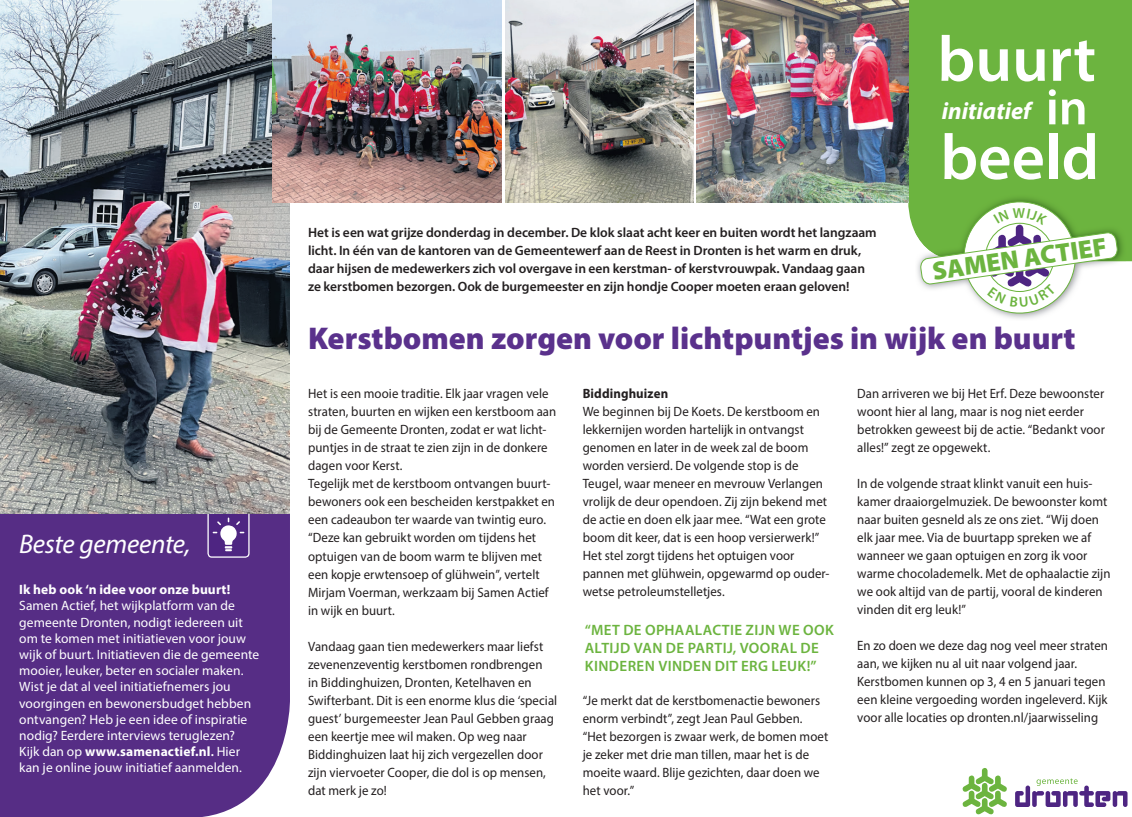
<style>
.page{position:relative;width:1132px;height:817px;background:#fff}
.page>*{position:absolute;margin:0;border:0;box-sizing:border-box;transform-origin:0 0}
.t1{font:600 64.65px/98.1px "Myriad Pro";color:#fff}
.t2{font:600 50.7px "Myriad Pro";color:#fff}
.t3{font:900 31.5px "Myriad Pro";color:#5a318c}
.t4{font:italic 27px "Myriad Pro";letter-spacing:-.01em;color:#fff}
.t5{font:900 25.95px "Myriad Pro";color:#6cb43f}
.t6{font:italic 700 24px "Myriad Pro";color:#fff}
.t7{font:600 15px/18px "Myriad Pro";letter-spacing:.025em;color:#6cb43f}
.t8{font:13.5px/18px "Myriad Pro";letter-spacing:.005em;color:#231f20;scale:.95 1}
.t9{font:13.5px/16.2px "Myriad Pro";letter-spacing:.005em;color:#fff}
.t10{font:600 13.5px/18px "Myriad Pro";letter-spacing:-.005em;color:#231f20}
.t11{font:700 13.5px "Myriad Pro";letter-spacing:.01em;color:#fff}
.t12{font:700 13.5px "Myriad Pro";letter-spacing:.01em;color:#231f20;scale:.95 1}
.s1{font-weight:700}
.s2{font-weight:600}
</style>
<div class="page">
<svg style="left:962px;top:768px;width:166px;height:47px"></svg>
<div style="left:0;top:513px;width:290px;height:303px;background:#562d85"></div>
<svg style="left:207px;top:513px;width:42px;height:44px;background:#76579e"></svg>
<div style="left:908px;top:0;width:223px;height:261px;background:#6cb43f"></div>
<img style="left:914px;top:194px;width:211px;height:67px">
<img style="left:0;top:0;width:290px;height:513px">
<img style="left:505px;top:0;width:188px;height:203px">
<img style="left:272px;top:0;width:229px;height:203px">
<img style="left:696px;top:0;width:212px;height:202px">
<svg style="left:918px;top:199px;width:199px;height:117px"></svg>
<h3 class="t4" style="left:19px;top:527px;width:173px">Beste gemeente,</h3>
<p class="t11" style="left:19px;top:580px;width:212px">Ik heb ook ‘n idee voor onze buurt!</p>
<p class="t9" style="left:19px;top:597px;width:241px">Samen Actief, het wijkplatform van de gemeente Dronten, nodigt iedereen uit om te komen met initiatieven voor jouw wijk of buurt. Initiatieven die de gemeente mooier, leuker, beter en socialer maken.<br>Wist je dat al veel initiatiefnemers jou voorgingen en bewonersbudget hebben ontvangen? Heb je een idee of inspiratie nodig? Eerdere interviews teruglezen?<br>Kijk dan op <span class="s1">www.samenactief.nl</span><span class="s2">.</span> Hier kan je online jouw initiatief aanmelden.</p>
<p class="t10" style="left:308px;top:222px;width:570px">Het is een wat grijze donderdag in december. De klok slaat acht keer en buiten wordt het langzaam licht. In één van de kantoren van de Gemeentewerf aan de Reest in Dronten is het warm en druk, daar hijsen de medewerkers zich vol overgave in een kerstman- of kerstvrouwpak. Vandaag gaan ze kerstbomen bezorgen. Ook de burgemeester en zijn hondje Cooper moeten eraan geloven!</p>
<h1 class="t1" style="left:937px;top:8px;width:163px">buurt beeld</h1>
<h2 class="t2" style="left:1045px;top:75px;width:43px">in</h2>
<h3 class="t6" style="left:941px;top:95px;width:91px">initiatief</h3>
<h3 class="t5" style="left:929px;top:253px;width:177px;rotate:-8deg">SAMEN ACTIEF</h3>
<h3 class="t3" style="left:308px;top:317px;width:768px">Kerstbomen zorgen voor lichtpuntjes in wijk en buurt</h3>
<p class="t8" style="left:308px;top:384px;width:263px">Het is een mooie traditie. Elk jaar vragen vele straten, buurten en wijken een kerstboom aan bij de Gemeente Dronten, zodat er wat licht&shy;puntjes in de straat te zien zijn in de donkere dagen voor Kerst.<br>Tegelijk met de kerstboom ontvangen buurt&shy;bewoners ook een bescheiden kerstpakket en een cadeaubon ter waarde van twintig euro. “Deze kan gebruikt worden om tijdens het optuigen van de boom warm te blijven met een kopje erwtensoep of glühwein”, vertelt Mirjam Voerman, werkzaam bij Samen Actief in wijk en buurt.</p>
<p class="t8" style="left:308px;top:636px;width:264px">Vandaag gaan tien medewerkers maar liefst zevenenzeventig kerstbomen rondbrengen<br>in Biddinghuizen, Dronten, Ketelhaven en Swifterbant. Dit is een enorme klus die ‘special guest’ burgemeester Jean Paul Gebben graag een keertje mee wil maken. Op weg naar Biddinghuizen laat hij zich vergezellen door zijn viervoeter Cooper, die dol is op mensen, dat merk je zo!</p>
<p class="t12" style="left:582px;top:385px;width:91px">Biddinghuizen</p>
<p class="t8" style="left:582px;top:402px;width:261px">We beginnen bij De Koets. De kerstboom en lekkernijen worden hartelijk in ontvangst genomen en later in de week zal de boom worden versierd. De volgende stop is de Teugel, waar meneer en mevrouw Verlangen vrolijk de deur opendoen. Zij zijn bekend met de actie en doen elk jaar mee. “Wat een grote boom dit keer, dat is een hoop versierwerk!” Het stel zorgt tijdens het optuigen voor pannen met glühwein, opgewarmd op ouder&shy;wetse petroleumstelletjes.</p>
<p class="t7" style="left:584px;top:620px;width:250px">“MET DE OPHAALACTIE ZIJN WE OOK<br>ALTIJD VAN DE PARTIJ, VOORAL DE<br>KINDEREN VINDEN DIT ERG LEUK!”</p>
<p class="t8" style="left:582px;top:690px;width:260px">“Je merkt dat de kerstbomenactie bewoners enorm verbindt”, zegt Jean Paul Gebben. “Het bezorgen is zwaar werk, de bomen moet je zeker met drie man tillen, maar het is de moeite waard. Blije gezichten, daar doen we het voor.”</p>
<p class="t8" style="left:857px;top:384px;width:262px">Dan arriveren we bij Het Erf. Deze bewoonster woont hier al lang, maar is nog niet eerder betrokken geweest bij de actie. “Bedankt voor alles!” zegt ze opgewekt.</p>
<p class="t8" style="left:857px;top:474px;width:268px">In de volgende straat klinkt vanuit een huis&shy;kamer draaiorgelmuziek. De bewoonster komt naar buiten gesneld als ze ons ziet. “Wij doen elk jaar mee. Via de buurtapp spreken we af wanneer we gaan optuigen en zorg ik voor warme chocolademelk. Met de ophaalactie zijn we ook altijd van de partij, vooral de kinderen vinden dit erg leuk!”</p>
<p class="t8" style="left:857px;top:636px;width:265px">En zo doen we deze dag nog veel meer straten aan, we kijken nu al uit naar volgend jaar.<br>Kerstbomen kunnen op 3, 4 en 5 januari tegen een kleine vergoeding worden ingeleverd. Kijk voor alle locaties op dronten.nl/jaarwisseling</p>
</div>
